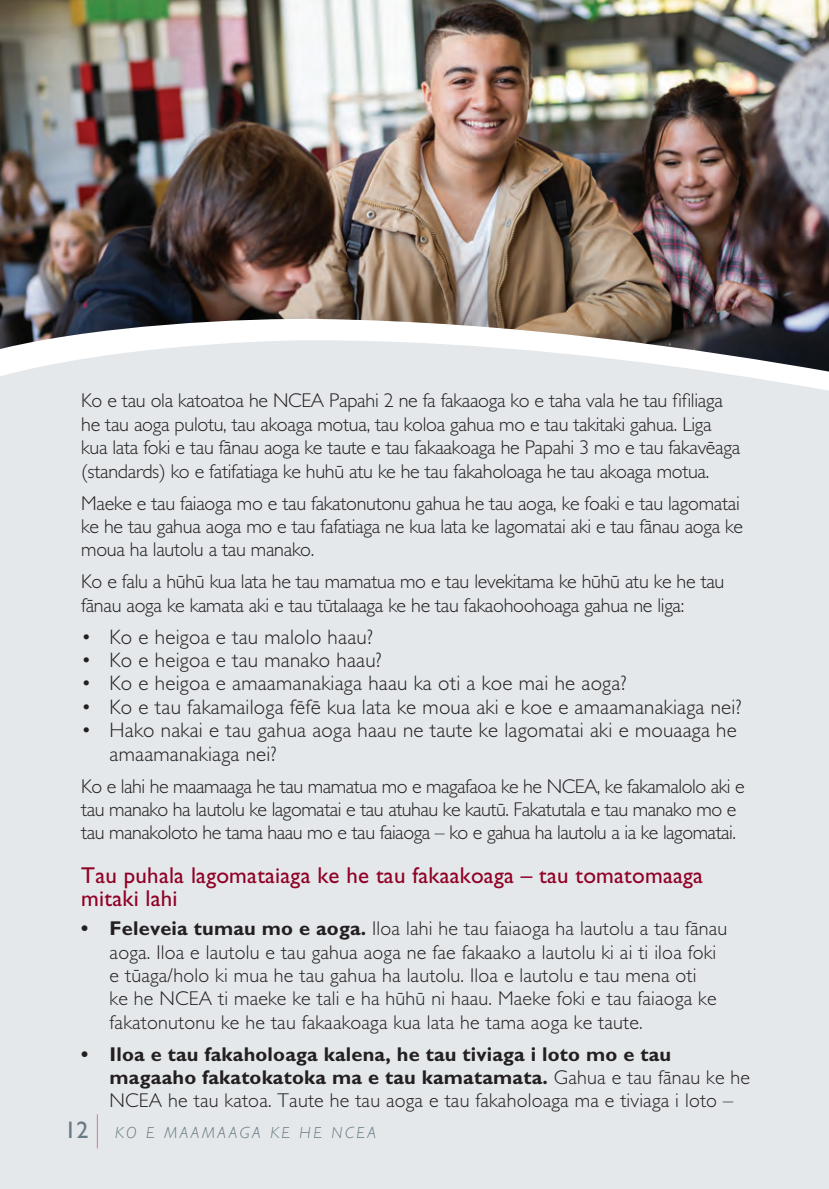
<style>
.page{position:relative;width:829px;height:1189px;background:#fff}
.page>*{position:absolute;margin:0;border:0;box-sizing:border-box;transform-origin:0 0}
.t1{font:23px/23.4px "Gill Sans Maori";letter-spacing:.01em;color:#900126}
.t2{font:300 21px/23.4px "Gill Sans Maori";letter-spacing:.01em;color:#231f20}
.t3{font:300 20px/23.4px "Gill Sans Maori";letter-spacing:-.015em;color:#231f20}
.t4{font:300 20px/23.4px "Gill Sans Maori";letter-spacing:.01em;color:#231f20}
.t5{font:700 20px/23.4px "Gill Sans Maori";letter-spacing:.01em;color:#231f20}
.t6{font:italic 300 16px "Gill Sans";letter-spacing:.16em;color:#687a83}
.s1{font-weight:700}
.s2{font-weight:300}
.s3{font-family:"Gill Sans Maori";font-weight:400;font-style:normal;font-size:24px}
</style>
<div class="page">
<div style="left:0;top:373px;width:829px;height:816px;background:#e4e8eb"></div>
<img style="left:0;top:0;width:829px;height:373px">
<hr style="left:97px;top:1114px;width:1px;height:34px;background:#ed164b">
<p class="t3" style="left:81px;top:389px;width:660px">Ko e tau ola katoatoa he NCEA Papahi 2 ne fa fakaaoga ko e taha vala he tau fifiliaga he tau aoga pulotu, tau akoaga motua, tau koloa gahua mo e tau takitaki gahua. Liga kua lata foki e tau fänau aoga ke taute e tau fakaakoaga he Papahi 3 mo e tau fakavëaga (standards) ko e fatifatiaga ke huhü atu ke he tau fakaholoaga he tau akoaga motua.</p>
<p class="t3" style="left:81px;top:491px;width:663px">Maeke e tau faiaoga mo e tau fakatonutonu gahua he tau aoga, ke foaki e tau lagomatai ke he tau gahua aoga mo e tau fafatiaga ne kua lata ke lagomatai aki e tau fänau aoga ke moua ha lautolu a tau manako.</p>
<p class="t3" style="left:81px;top:570px;width:644px">Ko e falu a hühü kua lata he tau mamatua mo e tau levekitama ke hühü atu ke he tau fänau aoga ke kamata aki e tau tütalaaga ke he tau fakaohoohoaga gahua ne liga:</p>
<p class="t2" style="left:81px;top:625px;width:293px">• Ko e heigoa e tau malolo haau?</p>
<p class="t2" style="left:81px;top:648px;width:302px">• Ko e heigoa e tau manako haau?</p>
<p class="t2" style="left:81px;top:672px;width:547px">• Ko e heigoa e amaamanakiaga haau ka oti a koe mai he aoga?</p>
<p class="t2" style="left:81px;top:695px;width:662px">• Ko e tau fakamailoga fëfë kua lata ke moua aki e koe e amaamanakiaga nei?</p>
<p class="t2" style="left:110px;top:719px;width:628px;text-indent:-28px">• Hako nakai e tau gahua aoga haau ne taute ke lagomatai aki e mouaaga he amaamanakiaga nei?</p>
<p class="t3" style="left:81px;top:774px;width:665px">Ko e lahi he maamaaga he tau mamatua mo e magafaoa ke he NCEA, ke fakamalolo aki e tau manako ha lautolu ke lagomatai e tau atuhau ke kautü. Fakatutala e tau manako mo e tau manakoloto he tama haau mo e tau faiaoga – ko e gahua ha lautolu a ia ke lagomatai.</p>
<p class="t1" style="left:81px;top:863px;width:623px">Tau puhala lagomataiaga ke he tau fakaakoaga – tau tomatomaaga mitaki lahi</p>
<p class="t4" style="left:110px;top:917px;width:619px;text-indent:-28px"><span class="s1">• Feleveia tumau mo e aoga.</span> Iloa lahi he tau faiaoga ha lautolu a tau fänau aoga. Iloa e lautolu e tau gahua aoga ne fae fakaako a lautolu ki ai ti iloa foki e tüaga/holo ki mua he tau gahua ha lautolu. Iloa e lautolu e tau mena oti<br>ke he NCEA ti maeke ke tali e ha hühü ni haau. Maeke foki e tau faiaoga ke fakatonutonu ke he tau fakaakoaga kua lata he tama aoga ke taute.</p>
<p class="t5" style="left:110px;top:1042px;width:642px;text-indent:-28px">• Iloa e tau fakaholoaga kalena, he tau tiviaga i loto mo e tau magaaho fakatokatoka ma e tau kamatamata. <span class="s2">Gahua e tau fänau ke he<br>NCEA he tau katoa. Taute he tau aoga e tau fakaholoaga ma e tiviaga i loto –</span></p>
<p class="t6" style="left:64px;top:1124px;width:313px"><span class="s3">12</span> KO E MAAMAAGA KE HE NCEA</p>
</div>
